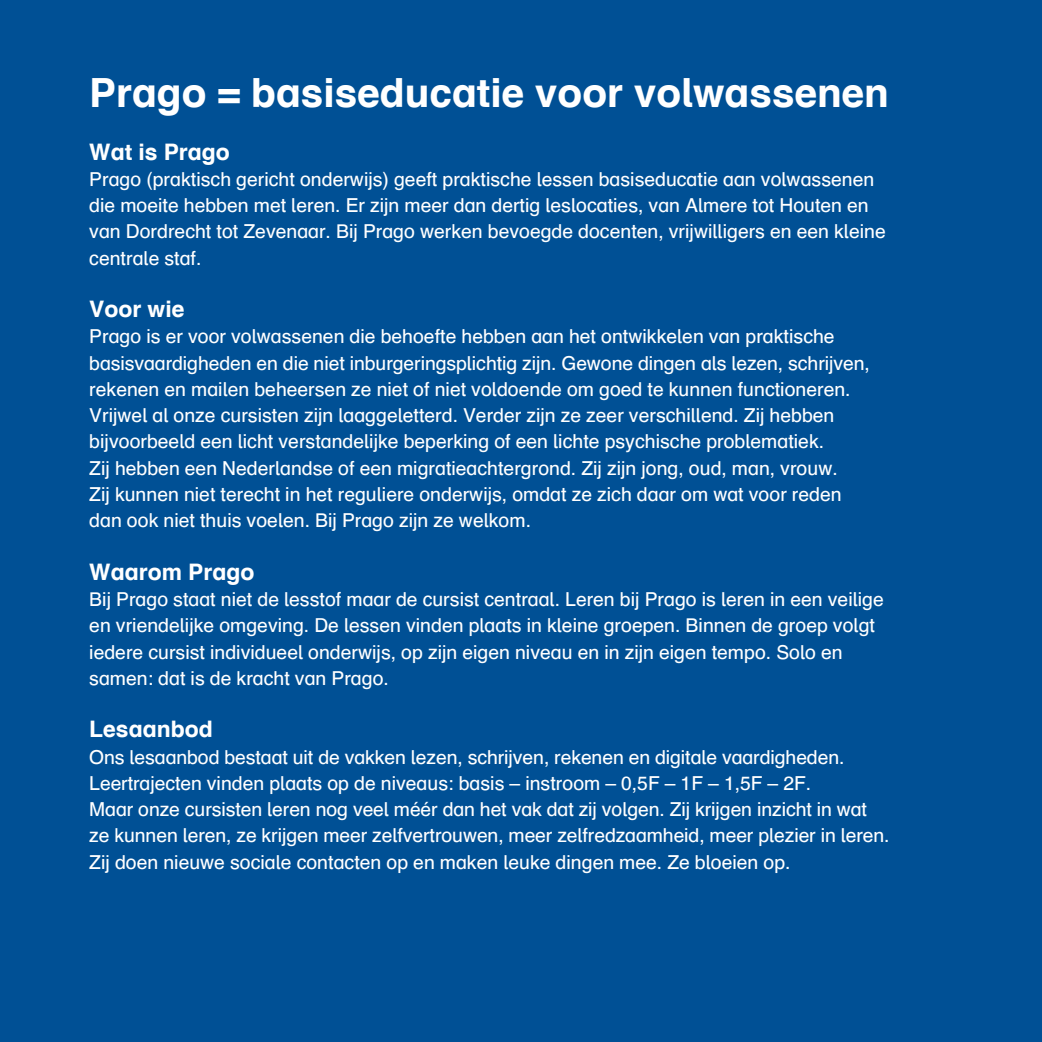
<style>
.page{position:relative;width:1042px;height:1042px;background:#005095}
.page>*{position:absolute;margin:0;border:0;box-sizing:border-box;transform-origin:0 0}
.t1{font:700 40.25px "Schulbuch Nord";color:#fff}
.t2{font:700 22.75px "Schulbuch Nord";color:#fff}
.t3{font:19.25px/26.2px "Schulbuch Nord";color:#fff}
</style>
<div class="page">
<h1 class="t1" style="left:89px;top:67px;width:801px">Prago = basiseducatie voor volwassenen</h1>
<p class="t2" style="left:89px;top:137px;width:142px">Wat is Prago</p>
<p class="t3" style="left:89px;top:165px;width:798px">Prago (praktisch gericht onderwijs) geeft praktische lessen basiseducatie aan volwassenen die moeite hebben met leren. Er zijn meer dan dertig leslocaties, van Almere tot Houten en van Dordrecht tot Zevenaar. Bij Prago werken bevoegde docenten, vrijwilligers en een kleine centrale staf.</p>
<p class="t2" style="left:89px;top:294px;width:97px">Voor wie</p>
<p class="t3" style="left:89px;top:323px;width:782px">Prago is er voor volwassenen die behoefte hebben aan het ontwikkelen van praktische basisvaardigheden en die niet inburgeringsplichtig zijn. Gewone dingen als lezen, schrijven, rekenen en mailen beheersen ze niet of niet voldoende om goed te kunnen functioneren.<br>Vrijwel al onze cursisten zijn laaggeletterd. Verder zijn ze zeer verschillend. Zij hebben bijvoorbeeld een licht verstandelijke beperking of een lichte psychische problematiek.<br>Zij hebben een Nederlandse of een migratieachtergrond. Zij zijn jong, oud, man, vrouw.<br>Zij kunnen niet terecht in het reguliere onderwijs, omdat ze zich daar om wat voor reden dan ook niet thuis voelen. Bij Prago zijn ze welkom.</p>
<p class="t2" style="left:89px;top:557px;width:167px">Waarom Prago</p>
<p class="t3" style="left:89px;top:585px;width:796px">Bij Prago staat niet de lesstof maar de cursist centraal. Leren bij Prago is leren in een veilige en vriendelijke omgeving. De lessen vinden plaats in kleine groepen. Binnen de groep volgt iedere cursist individueel onderwijs, op zijn eigen niveau en in zijn eigen tempo. Solo en samen: dat is de kracht van Prago.</p>
<p class="t2" style="left:89px;top:714px;width:125px">Lesaanbod</p>
<p class="t3" style="left:89px;top:743px;width:802px">Ons lesaanbod bestaat uit de vakken lezen, schrijven, rekenen en digitale vaardigheden.<br>Leertrajecten vinden plaats op de niveaus: basis – instroom – 0,5F – 1F – 1,5F – 2F.<br>Maar onze cursisten leren nog veel méér dan het vak dat zij volgen. Zij krijgen inzicht in wat ze kunnen leren, ze krijgen meer zelfvertrouwen, meer zelfredzaamheid, meer plezier in leren.<br>Zij doen nieuwe sociale contacten op en maken leuke dingen mee. Ze bloeien op.</p>
</div>
